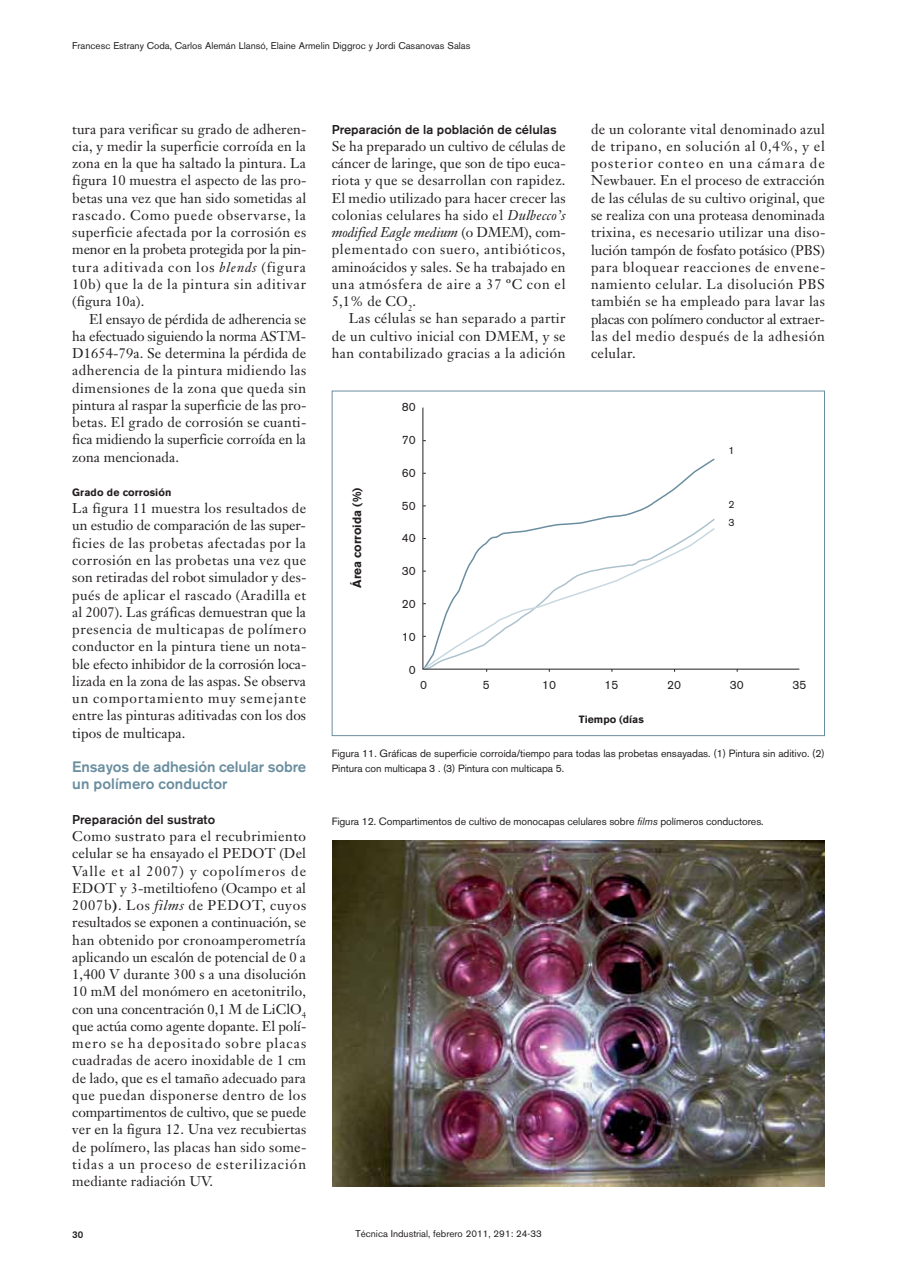
<style>
.page{position:relative;width:910px;height:1280px;background:#fff}
.page>*{position:absolute;margin:0;border:0;box-sizing:border-box;transform-origin:0 0}
.t1{font:500 15px/17.2px "Akzidenz Grotesk BE";letter-spacing:-.005em;color:#6a8e9f}
.t2{font:13.95px/17.2px "Janson Text";letter-spacing:.025em;color:#231f20;text-align:justify}
.t3{font:500 12.75px "Akzidenz Grotesk BE";letter-spacing:.005em;color:#231f20}
.t4{font:12px "Akzidenz Grotesk BE";color:#231f20}
.t5{font:700 12px "Akzidenz Grotesk BE";color:#231f20}
.t6{font:10.5px/15px "Akzidenz Grotesk BE";letter-spacing:-.005em;color:#231f20}
.t7{font:700 10.5px "Akzidenz Grotesk BE";letter-spacing:.01em;color:#231f20}
.t8{font:9.75px "Akzidenz Grotesk BE";color:#231f20}
.t9{font:500 9.75px "Akzidenz Grotesk BE";color:#231f20}
.s1{font-style:italic}
.s2{font-weight:700}
</style>
<div class="page">
<img style="left:333px;top:840px;width:491px;height:346px">
<svg style="left:422px;top:407px;width:378px;height:263px"></svg>
<p class="t8" style="left:72px;top:43px;width:400px">Francesc Estrany Coda, Carlos Alemán Llansó, Elaine Armelin Diggroc y Jordi Casanovas Salas</p>
<p class="t2" style="left:72px;top:122px;width:236px">tura para verificar su grado de adheren&shy;cia, y medir la superficie corroída en la zona en la que ha saltado la pintura. La figura 10 muestra el aspecto de las pro&shy;betas una vez que han sido sometidas al rascado. Como puede observarse, la superficie afectada por la corrosión es menor en la probeta protegida por la pin&shy;tura aditivada con los <span class="s1">blends</span> (figura 10b) que la de la pintura sin aditivar (figura 10a).</p>
<p class="t2" style="left:72px;top:311px;width:236px;text-indent:17px">El ensayo de pérdida de adherencia se ha efectuado siguiendo la norma ASTM-D1654-79a. Se determina la pérdida de adherencia de la pintura midiendo las dimensiones de la zona que queda sin pintura al raspar la superficie de las pro&shy;betas. El grado de corrosión se cuanti&shy;fica midiendo la superficie corroída en la zona mencionada.</p>
<p class="t7" style="left:72px;top:489px;width:101px">Grado de corrosión</p>
<p class="t2" style="left:72px;top:501px;width:236px">La figura 11 muestra los resultados de un estudio de comparación de las super&shy;ficies de las probetas afectadas por la corrosión en las probetas una vez que son retiradas del robot simulador y des&shy;pués de aplicar el rascado (Aradilla et al 2007). Las gráficas demuestran que la presencia de multicapas de polímero conductor en la pintura tiene un nota&shy;ble efecto inhibidor de la corrosión loca&shy;lizada en la zona de las aspas. Se observa un comportamiento muy semejante entre las pinturas aditivadas con los dos tipos de multicapa.</p>
<p class="t1" style="left:72px;top:759px;width:235px">Ensayos de adhesión celular sobre un polímero conductor</p>
<p class="t3" style="left:72px;top:815px;width:144px">Preparación del sustrato</p>
<p class="t2" style="left:72px;top:829px;width:236px">Como sustrato para el recubrimiento celular se ha ensayado el PEDOT (Del Valle et al 2007) y copolímeros de EDOT y 3-metiltiofeno (Ocampo et al 2007b<span class="s2">)</span>. Los <span class="s1">films</span> de PEDOT, cuyos resultados se exponen a continuación, se han obtenido por cronoamperometría aplicando un escalón de potencial de 0 a 1,400 V durante 300 s a una disolución 10 mM del monómero en acetonitrilo, con una concentración 0,1 M de LiClO<sub>4 </sub>que actúa como agente dopante. El polí&shy;mero se ha depositado sobre placas cuadradas de acero inoxidable de 1 cm de lado, que es el tamaño adecuado para que puedan disponerse dentro de los compartimentos de cultivo, que se puede ver en la figura 12. Una vez recubiertas de polímero, las placas han sido some&shy;tidas a un proceso de esterilización mediante radiación UV.</p>
<p class="t3" style="left:332px;top:125px;width:227px">Preparación de la población de células</p>
<p class="t2" style="left:332px;top:139px;width:236px">Se ha preparado un cultivo de células de cáncer de laringe, que son de tipo euca&shy;riota y que se desarrollan con rapidez.<br>El medio utilizado para hacer crecer las colonias celulares ha sido el <span class="s1">Dulbecco’s modified Eagle medium</span> (o DMEM), com&shy;plementado con suero, antibióticos, aminoácidos y sales. Se ha trabajado en una atmósfera de aire a 37 ºC con el 5,1% de CO<sub>2</sub>.</p>
<p class="t2" style="left:332px;top:311px;width:236px;text-indent:17px">Las células se han separado a partir de un cultivo inicial con DMEM, y se han contabilizado gracias a la adición</p>
<p class="t5" style="left:353px;top:588px;width:102px;rotate:-90deg">Área corroida (%)</p>
<p class="t4" style="left:402px;top:403px;width:15px">80</p>
<p class="t4" style="left:402px;top:435px;width:15px">70</p>
<p class="t4" style="left:402px;top:468px;width:15px">60</p>
<p class="t4" style="left:402px;top:501px;width:15px">50</p>
<p class="t4" style="left:402px;top:534px;width:15px">40</p>
<p class="t4" style="left:402px;top:567px;width:15px">30</p>
<p class="t4" style="left:402px;top:599px;width:15px">20</p>
<p class="t4" style="left:402px;top:632px;width:15px">10</p>
<p class="t4" style="left:409px;top:665px;width:8px">0</p>
<p class="t2" style="left:591px;top:122px;width:236px">de un colorante vital denominado azul de tripano, en solución al 0,4%, y el posterior conteo en una cámara de Newbauer. En el proceso de extracción de las células de su cultivo original, que se realiza con una proteasa denominada trixina, es necesario utilizar una diso&shy;lución tampón de fosfato potásico (PBS) para bloquear reacciones de envene&shy;namiento celular. La disolución PBS también se ha empleado para lavar las placas con polímero conductor al extraer&shy;las del medio después de la adhesión celular.</p>
<p class="t6" style="left:728px;top:444px;width:8px">1</p>
<p class="t6" style="left:728px;top:498px;width:8px">2</p>
<p class="t6" style="left:728px;top:516px;width:8px">3</p>
<p class="t4" style="left:420px;top:680px;width:8px">0</p>
<p class="t4" style="left:483px;top:680px;width:8px">5</p>
<p class="t4" style="left:542px;top:680px;width:15px">10</p>
<p class="t4" style="left:605px;top:680px;width:15px">15</p>
<p class="t4" style="left:667px;top:680px;width:15px">20</p>
<p class="t4" style="left:730px;top:680px;width:15px">30</p>
<p class="t4" style="left:792px;top:680px;width:15px">35</p>
<p class="t7" style="left:579px;top:716px;width:66px">Tiempo (días</p>
<p class="t6" style="left:332px;top:746px;width:495px">Figura 11. Gráficas de superficie corroída/tiempo para todas las probetas ensayadas. (1) Pintura sin aditivo. (2)<br>Pintura con multicapa 3 . (3) Pintura con multicapa 5.</p>
<p class="t6" style="left:332px;top:815px;width:433px">Figura 12. Compartimentos de cultivo de monocapas celulares sobre <span class="s1">films</span> polímeros conductores.</p>
<p class="t9" style="left:72px;top:1231px;width:13px">30</p>
<p class="t8" style="left:355px;top:1230px;width:188px">Técnica Industrial, febrero 2011, 291: 24-33</p>
</div>
